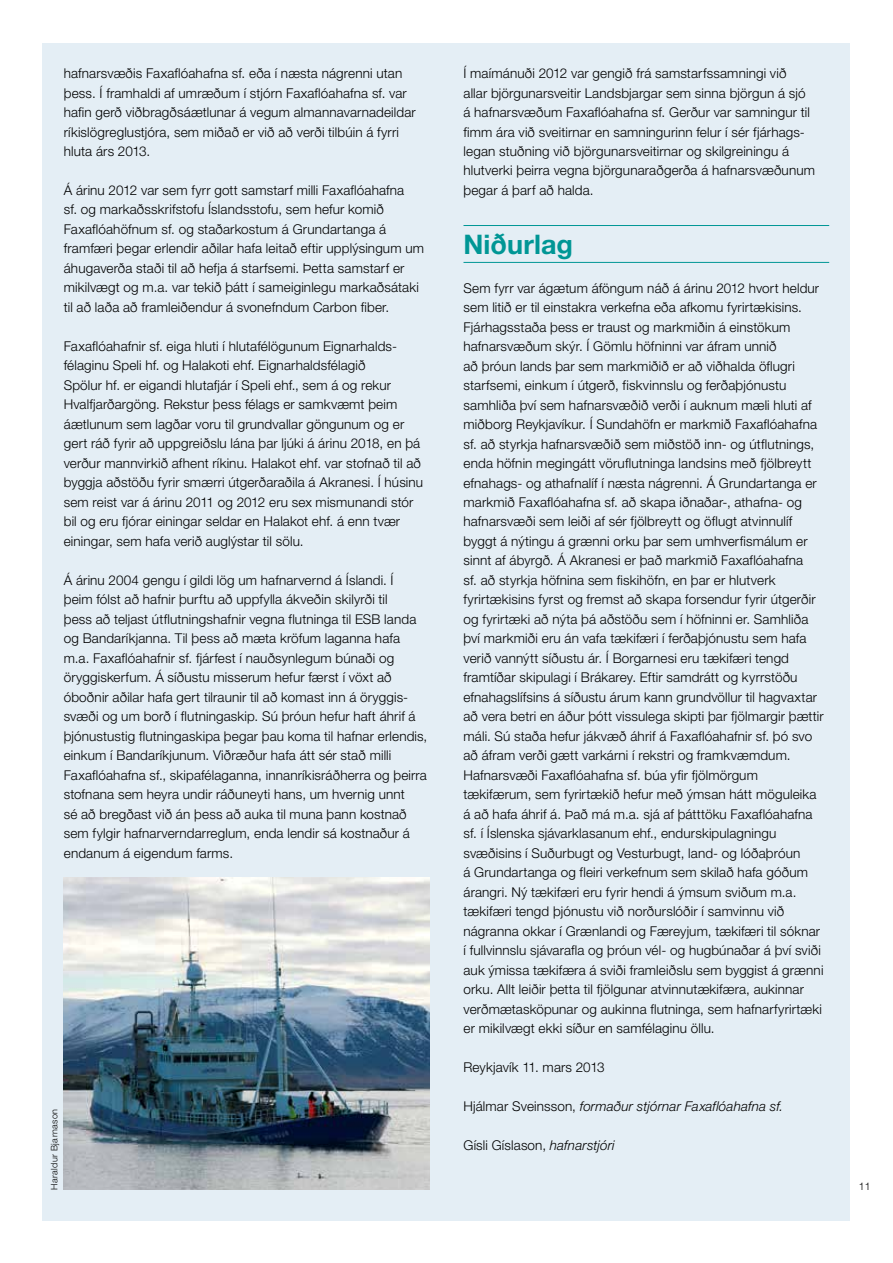
<style>
.page{position:relative;width:893px;height:1263px;background:#fff}
.page>*{position:absolute;margin:0;border:0;box-sizing:border-box;transform-origin:0 0}
.t1{font:700 27px "Helvetica Neue LT Std";letter-spacing:.005em;color:#009695}
.t2{font:300 13.5px/19.5px "Helvetica Neue LT Std";letter-spacing:.01em;color:#000}
.t3{font:italic 300 13.5px "Helvetica Neue LT Std";letter-spacing:.01em;color:#000}
.t4{font:300 10.5px "Helvetica Neue LT Std";color:#000}
.t5{font:300 9px "Helvetica Neue LT Std";letter-spacing:.045em;color:#000}
.s1{font-style:normal}
.s2{font-style:italic}
</style>
<div class="page">
<div style="left:43px;top:43px;width:807px;height:1177px;background:#e4eef5"></div>
<hr style="left:463px;top:225px;width:366px;height:1px;background:#009695">
<hr style="left:463px;top:262px;width:366px;height:1px;background:#009695">
<img style="left:64px;top:878px;width:365px;height:312px">
<p class="t2" style="left:64px;top:63px;width:353px">hafnarsvæðis Faxaflóahafna sf. eða í næsta nágrenni utan þess. Í framhaldi af umræðum í stjórn Faxaflóahafna sf. var hafin gerð viðbragðsáætlunar á vegum almannavarnadeildar ríkislögreglustjóra, sem miðað er við að verði tilbúin á fyrri hluta árs 2013.</p>
<p class="t2" style="left:64px;top:180px;width:362px">Á árinu 2012 var sem fyrr gott samstarf milli Faxaflóahafna<br>sf. og markaðsskrifstofu Íslandsstofu, sem hefur komið Faxaflóahöfnum sf. og staðarkostum á Grundartanga á framfæri þegar erlendir aðilar hafa leitað eftir upplýsingum um áhugaverða staði til að hefja á starfsemi. Þetta samstarf er mikilvægt og m.a. var tekið þátt í sameiginlegu markaðsátaki til að laða að framleiðendur á svonefndum Carbon fiber.</p>
<p class="t2" style="left:64px;top:336px;width:361px">Faxaflóahafnir sf. eiga hluti í hlutafélögunum Eignarhalds&shy;félaginu Speli hf. og Halakoti ehf. Eignarhaldsfélagið<br>Spölur hf. er eigandi hlutafjár í Speli ehf., sem á og rekur Hvalfjarðargöng. Rekstur þess félags er samkvæmt þeim áætlunum sem lagðar voru til grundvallar göngunum og er gert ráð fyrir að uppgreiðslu lána þar ljúki á árinu 2018, en þá verður mannvirkið afhent ríkinu. Halakot ehf. var stofnað til að byggja aðstöðu fyrir smærri útgerðaraðila á Akranesi. Í húsinu sem reist var á árinu 2011 og 2012 eru sex mismunandi stór bil og eru fjórar einingar seldar en Halakot ehf. á enn tvær einingar, sem hafa verið auglýstar til sölu.</p>
<p class="t2" style="left:64px;top:570px;width:365px">Á árinu 2004 gengu í gildi lög um hafnarvernd á Íslandi. Í<br>þeim fólst að hafnir þurftu að uppfylla ákveðin skilyrði til<br>þess að teljast útflutningshafnir vegna flutninga til ESB landa og Bandaríkjanna. Til þess að mæta kröfum laganna hafa m.a. Faxaflóahafnir sf. fjárfest í nauðsynlegum búnaði og öryggiskerfum. Á síðustu misserum hefur færst í vöxt að óboðnir aðilar hafa gert tilraunir til að komast inn á öryggis&shy;svæði og um borð í flutningaskip. Sú þróun hefur haft áhrif á þjónustustig flutningaskipa þegar þau koma til hafnar erlendis, einkum í Bandaríkjunum. Viðræður hafa átt sér stað milli Faxaflóahafna sf., skipafélaganna, innanríkisráðherra og þeirra stofnana sem heyra undir ráðuneyti hans, um hvernig unnt<br>sé að bregðast við án þess að auka til muna þann kostnað sem fylgir hafnarverndarreglum, enda lendir sá kostnaður á endanum á eigendum farms.</p>
<p class="t5" style="left:49px;top:1190px;width:82px;rotate:-90deg">Haraldur Bjarnason</p>
<p class="t2" style="left:463px;top:63px;width:353px">Í maímánuði 2012 var gengið frá samstarfssamningi við<br>allar björgunarsveitir Landsbjargar sem sinna björgun á sjó á hafnarsvæðum Faxaflóahafna sf. Gerður var samningur til fimm ára við sveitirnar en samningurinn felur í sér fjárhags&shy;legan stuðning við björgunarsveitirnar og skilgreiningu á hlutverki þeirra vegna björgunaraðgerða á hafnarsvæðunum þegar á þarf að halda.</p>
<h1 class="t1" style="left:463px;top:227px;width:111px">Niðurlag</h1>
<p class="t2" style="left:463px;top:278px;width:362px">Sem fyrr var ágætum áföngum náð á árinu 2012 hvort heldur sem litið er til einstakra verkefna eða afkomu fyrirtækisins.<br>Fjárhagsstaða þess er traust og markmiðin á einstökum hafnarsvæðum skýr. Í Gömlu höfninni var áfram unnið<br>að þróun lands þar sem markmiðið er að viðhalda öflugri starfsemi, einkum í útgerð, fiskvinnslu og ferðaþjónustu samhliða því sem hafnarsvæðið verði í auknum mæli hluti af miðborg Reykjavíkur. Í Sundahöfn er markmið Faxaflóahafna sf. að styrkja hafnarsvæðið sem miðstöð inn- og útflutnings, enda höfnin megingátt vöruflutninga landsins með fjölbreytt efnahags- og athafnalíf í næsta nágrenni. Á Grundartanga er markmið Faxaflóahafna sf. að skapa iðnaðar-, athafna- og hafnarsvæði sem leiði af sér fjölbreytt og öflugt atvinnulíf byggt á nýtingu á grænni orku þar sem umhverfismálum er sinnt af ábyrgð. Á Akranesi er það markmið Faxaflóahafna<br>sf. að styrkja höfnina sem fiskihöfn, en þar er hlutverk fyrirtækisins fyrst og fremst að skapa forsendur fyrir útgerðir og fyrirtæki að nýta þá aðstöðu sem í höfninni er. Samhliða því markmiði eru án vafa tækifæri í ferðaþjónustu sem hafa verið vannýtt síðustu ár. Í Borgarnesi eru tækifæri tengd framtíðar skipulagi í Brákarey. Eftir samdrátt og kyrrstöðu efnahagslífsins á síðustu árum kann grundvöllur til hagvaxtar að vera betri en áður þótt vissulega skipti þar fjölmargir þættir máli. Sú staða hefur jákvæð áhrif á Faxaflóahafnir sf. þó svo að áfram verði gætt varkárni í rekstri og framkvæmdum.<br>Hafnarsvæði Faxaflóahafna sf. búa yfir fjölmörgum tækifærum, sem fyrirtækið hefur með ýmsan hátt möguleika á að hafa áhrif á. Það má m.a. sjá af þátttöku Faxaflóahafna sf. í Íslenska sjávarklasanum ehf., endurskipulagningu svæðisins í Suðurbugt og Vesturbugt, land- og lóðaþróun<br>á Grundartanga og fleiri verkefnum sem skilað hafa góðum árangri. Ný tækifæri eru fyrir hendi á ýmsum sviðum m.a. tækifæri tengd þjónustu við norðurslóðir í samvinnu við nágranna okkar í Grænlandi og Færeyjum, tækifæri til sóknar í fullvinnslu sjávarafla og þróun vél- og hugbúnaðar á því sviði auk ýmissa tækifæra á sviði framleiðslu sem byggist á grænni orku. Allt leiðir þetta til fjölgunar atvinnutækifæra, aukinnar verðmætasköpunar og aukinna flutninga, sem hafnarfyrirtæki er mikilvægt ekki síður en samfélaginu öllu.</p>
<p class="t2" style="left:463px;top:1057px;width:143px">Reykjavík 11. mars 2013</p>
<p class="t3" style="left:463px;top:1098px;width:321px"><span class="s1">Hjálmar Sveinsson,</span> formaður stjórnar Faxaflóahafna sf.</p>
<p class="t2" style="left:463px;top:1135px;width:153px">Gísli Gíslason, <span class="s2">hafnarstjóri</span></p>
<p class="t4" style="left:859px;top:1179px;width:13px">11</p>
</div>
